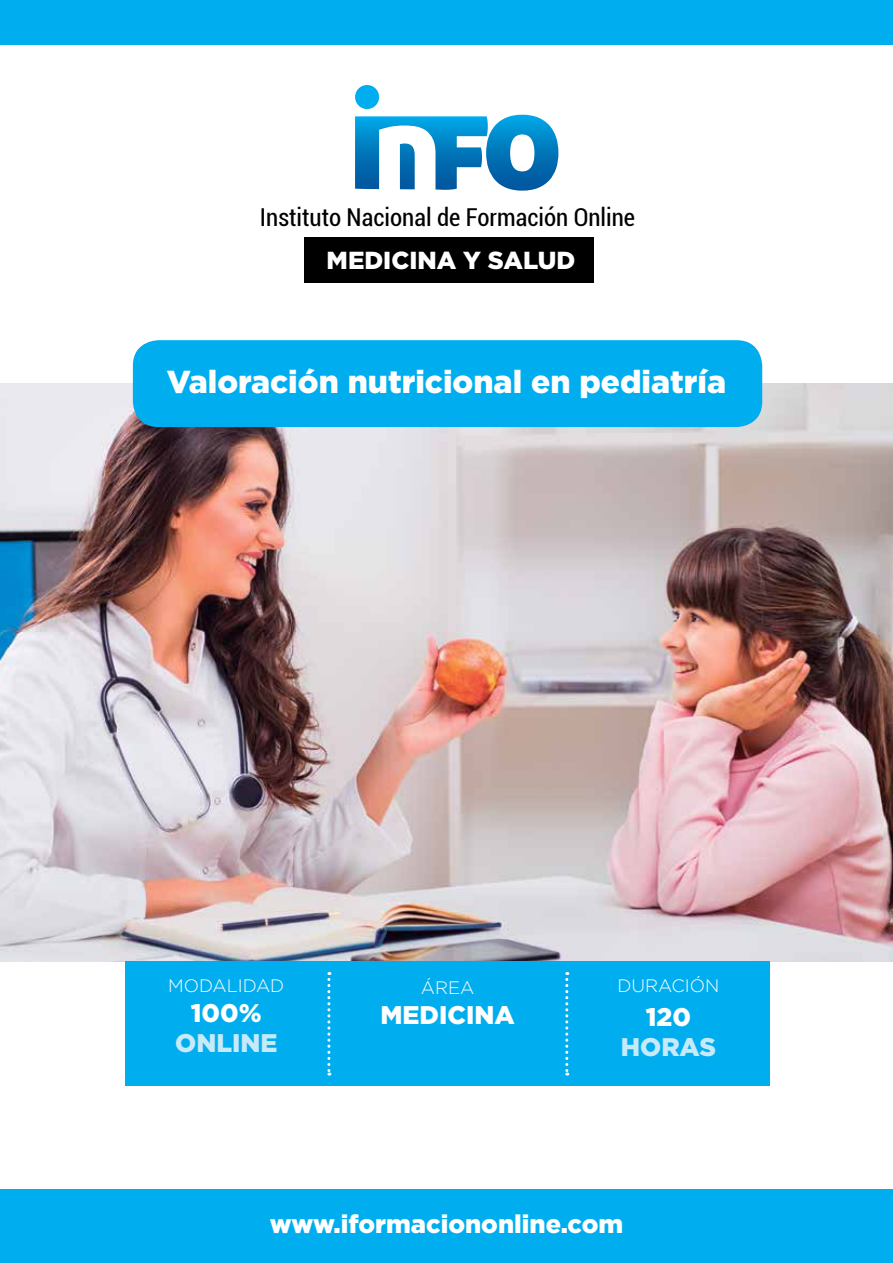
<style>
.page{position:relative;width:893px;height:1263px;background:#fff}
.page>*{position:absolute;margin:0;border:0;box-sizing:border-box;transform-origin:0 0}
.t1{font:900 31.8px "Gotham";color:#fff}
.t2{font:900 25.5px "Gotham";color:#fff}
.t3{font:900 25.5px "Gotham";color:#c7eafb}
.t4{font:condensed 24.6px "Roboto";color:#000}
.t5{font:900 24.6px "Gotham";color:#fff}
.t6{font:300 18px "Gotham";color:#fff}
</style>
<div class="page">
<img style="left:0;top:384px;width:893px;height:577px">
<div style="left:0;top:0;width:893px;height:44px;background:#00aeef"></div>
<div style="left:0;top:1189px;width:893px;height:74px;background:#00aeef"></div>
<div style="left:133px;top:340px;width:629px;height:87px;background:#00aeef;border-radius:26px"></div>
<div style="left:125px;top:961px;width:645px;height:125px;background:#00aeef"></div>
<svg style="left:327px;top:972px;width:3px;height:103px"></svg>
<svg style="left:565px;top:972px;width:3px;height:103px"></svg>
<div style="left:304px;top:237px;width:290px;height:46px;background:#000"></div>
<svg style="left:355px;top:115px;width:203px;height:76px"></svg>
<div style="left:355px;top:85px;width:24px;height:24px;background:#00aeef;border-radius:50%"></div>
<p class="t4" style="left:260px;top:200px;width:377px">Instituto Nacional de Formación Online</p>
<p class="t5" style="left:327px;top:243px;width:250px">MEDICINA Y SALUD</p>
<p class="t1" style="left:167px;top:360px;width:561px">Valoración nutricional en pediatría</p>
<p class="t6" style="left:168px;top:974px;width:118px">MODALIDAD</p>
<p class="t2" style="left:191px;top:995px;width:72px">100%</p>
<p class="t3" style="left:175px;top:1025px;width:104px">ONLINE</p>
<p class="t6" style="left:421px;top:976px;width:55px">ÁREA</p>
<p class="t2" style="left:380px;top:998px;width:136px">MEDICINA</p>
<p class="t6" style="left:617px;top:974px;width:104px">DURACIÓN</p>
<p class="t2" style="left:646px;top:999px;width:47px">120</p>
<p class="t3" style="left:621px;top:1029px;width:97px">HORAS</p>
<p class="t2" style="left:270px;top:1206px;width:355px">www.iformaciononline.com</p>
</div>
